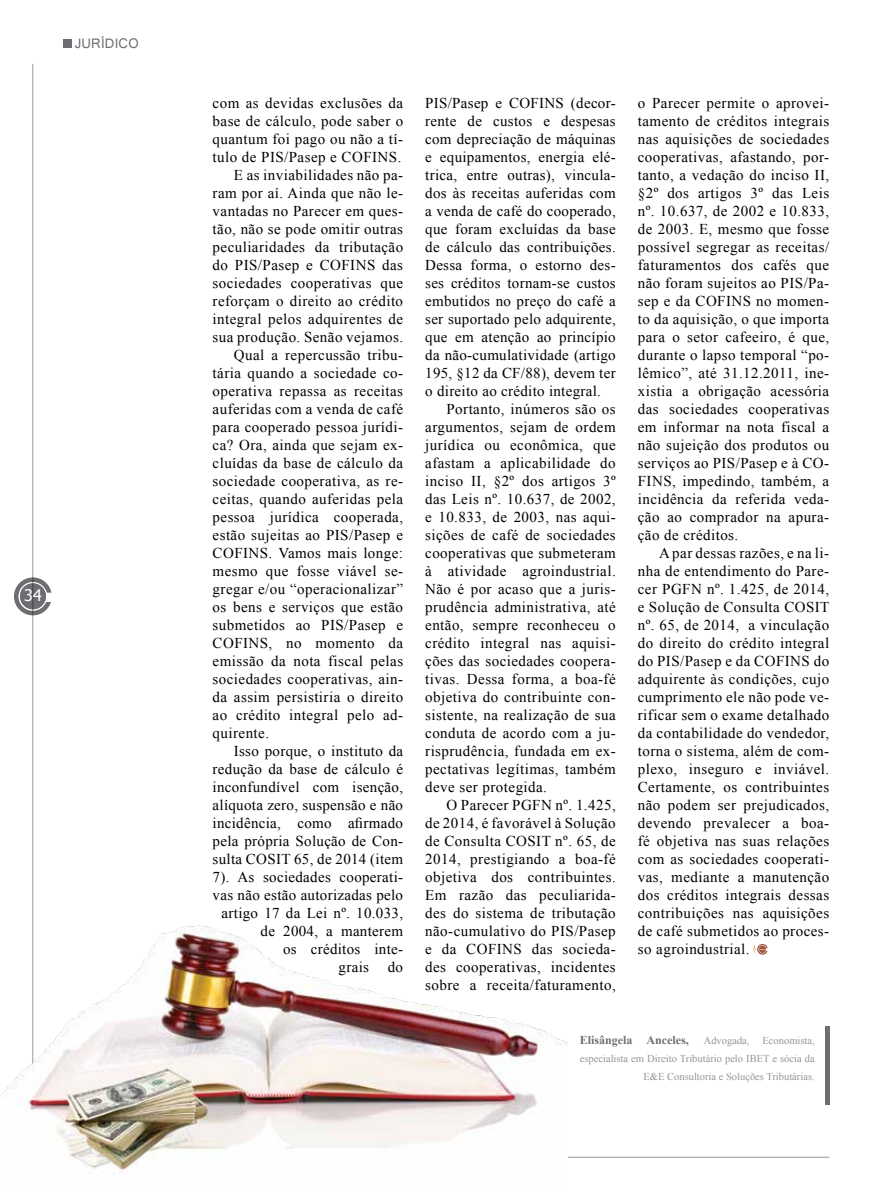
<style>
.page{position:relative;width:893px;height:1191px;background:#fff}
.page>*{position:absolute;margin:0;border:0;box-sizing:border-box;transform-origin:0 0}
.t1{font:15.9px "Tahoma";color:#fff}
.t2{font:15px/18px "Times New Roman";letter-spacing:.03em;color:#000;text-align:justify}
.t3{font:14.7px "Raavi";letter-spacing:.015em;color:#6d6e71}
.t4{font:10.5px/18px "Times New Roman";color:#939598;text-align:right}
.s1{font-weight:700;font-size:12px;color:#6d6e71}
</style>
<div class="page">
<svg style="left:14px;top:577px;width:37px;height:38px"></svg>
<hr style="left:33px;top:64px;width:1px;height:1093px;background:#000">
<hr style="left:359px;top:1157px;width:470px;height:1px;background:#000">
<div style="left:64px;top:39px;width:8px;height:8px;background:#6d6e71"></div>
<div style="left:825px;top:1026px;width:5px;height:78px;background:#6d6e71"></div>
<svg style="left:753px;top:944px;width:15px;height:10px"></svg>
<img style="left:2px;top:864px;width:565px;height:310px">
<p class="t3" style="left:75px;top:34px;width:66px">JURÍDICO</p>
<p class="t1" style="left:24px;top:585px;width:19px">34</p>
<p class="t2" style="left:213px;top:94px;width:192px">com as devidas exclusões da</p>
<p class="t2" style="left:213px;top:112px;width:192px">base de cálculo, pode saber o</p>
<p class="t2" style="left:213px;top:130px;width:192px">quantum foi pago ou não a tí-</p>
<p class="t2" style="left:213px;top:148px;width:190px">tulo de PIS/Pasep e COFINS.</p>
<p class="t2" style="left:234px;top:166px;width:171px">E as inviabilidades não pa-</p>
<p class="t2" style="left:213px;top:184px;width:192px">ram por aí. Ainda que não le-</p>
<p class="t2" style="left:213px;top:202px;width:192px">vantadas no Parecer em ques-</p>
<p class="t2" style="left:213px;top:220px;width:192px">tão, não se pode omitir outras</p>
<p class="t2" style="left:213px;top:238px;width:192px">peculiaridades da tributação</p>
<p class="t2" style="left:213px;top:256px;width:192px">do PIS/Pasep e COFINS das</p>
<p class="t2" style="left:213px;top:274px;width:192px">sociedades cooperativas que</p>
<p class="t2" style="left:213px;top:292px;width:192px">reforçam o direito ao crédito</p>
<p class="t2" style="left:213px;top:310px;width:192px">integral pelos adquirentes de</p>
<p class="t2" style="left:213px;top:328px;width:192px">sua produção. Senão vejamos.</p>
<p class="t2" style="left:234px;top:346px;width:171px">Qual a repercussão tribu-</p>
<p class="t2" style="left:213px;top:364px;width:192px">tária quando a sociedade co-</p>
<p class="t2" style="left:213px;top:382px;width:192px">operativa repassa as receitas</p>
<p class="t2" style="left:213px;top:400px;width:192px">auferidas com a venda de café</p>
<p class="t2" style="left:213px;top:418px;width:192px">para cooperado pessoa jurídi-</p>
<p class="t2" style="left:213px;top:436px;width:192px">ca? Ora, ainda que sejam ex-</p>
<p class="t2" style="left:213px;top:454px;width:192px">cluídas da base de cálculo da</p>
<p class="t2" style="left:213px;top:472px;width:192px">sociedade cooperativa, as re-</p>
<p class="t2" style="left:213px;top:490px;width:192px">ceitas, quando auferidas pela</p>
<p class="t2" style="left:213px;top:508px;width:192px">pessoa jurídica cooperada,</p>
<p class="t2" style="left:213px;top:526px;width:192px">estão sujeitas ao PIS/Pasep e</p>
<p class="t2" style="left:213px;top:544px;width:192px">COFINS. Vamos mais longe:</p>
<p class="t2" style="left:213px;top:562px;width:192px">mesmo que fosse viável se-</p>
<p class="t2" style="left:213px;top:580px;width:192px">gregar e/ou “operacionalizar”</p>
<p class="t2" style="left:213px;top:598px;width:192px">os bens e serviços que estão</p>
<p class="t2" style="left:213px;top:616px;width:192px">submetidos ao PIS/Pasep e</p>
<p class="t2" style="left:213px;top:634px;width:192px">COFINS, no momento da</p>
<p class="t2" style="left:213px;top:652px;width:192px">emissão da nota fiscal pelas</p>
<p class="t2" style="left:213px;top:670px;width:192px">sociedades cooperativas, ain-</p>
<p class="t2" style="left:213px;top:688px;width:192px">da assim persistiria o direito</p>
<p class="t2" style="left:213px;top:706px;width:192px">ao crédito integral pelo ad-</p>
<p class="t2" style="left:213px;top:724px;width:58px">quirente.</p>
<p class="t2" style="left:234px;top:742px;width:171px">Isso porque, o instituto da</p>
<p class="t2" style="left:213px;top:760px;width:192px">redução da base de cálculo é</p>
<p class="t2" style="left:213px;top:778px;width:192px">inconfundível com isenção,</p>
<p class="t2" style="left:213px;top:796px;width:192px">alíquota zero, suspensão e não</p>
<p class="t2" style="left:213px;top:814px;width:192px">incidência, como afirmado</p>
<p class="t2" style="left:213px;top:832px;width:192px">pela própria Solução de Con-</p>
<p class="t2" style="left:213px;top:850px;width:192px">sulta COSIT 65, de 2014 (item</p>
<p class="t2" style="left:213px;top:868px;width:192px">7). As sociedades cooperati-</p>
<p class="t2" style="left:213px;top:886px;width:192px">vas não estão autorizadas pelo</p>
<p class="t2" style="left:222px;top:904px;width:183px">artigo 17 da Lei nº. 10.033,</p>
<p class="t2" style="left:261px;top:922px;width:144px">de 2004, a manterem</p>
<p class="t2" style="left:283px;top:940px;width:121px">os créditos inte-</p>
<p class="t2" style="left:339px;top:958px;width:32px">grais</p>
<p class="t2" style="left:388px;top:958px;width:17px">do</p>
<p class="t2" style="left:425px;top:94px;width:192px">PIS/Pasep e COFINS (decor-</p>
<p class="t2" style="left:425px;top:112px;width:192px">rente de custos e despesas</p>
<p class="t2" style="left:425px;top:130px;width:192px">com depreciação de máquinas</p>
<p class="t2" style="left:425px;top:148px;width:192px">e equipamentos, energia elé-</p>
<p class="t2" style="left:425px;top:166px;width:192px">trica, entre outras), vincula-</p>
<p class="t2" style="left:425px;top:184px;width:192px">dos às receitas auferidas com</p>
<p class="t2" style="left:425px;top:202px;width:192px">a venda de café do cooperado,</p>
<p class="t2" style="left:425px;top:220px;width:192px">que foram excluídas da base</p>
<p class="t2" style="left:425px;top:238px;width:192px">de cálculo das contribuições.</p>
<p class="t2" style="left:425px;top:256px;width:192px">Dessa forma, o estorno des-</p>
<p class="t2" style="left:425px;top:274px;width:192px">ses créditos tornam-se custos</p>
<p class="t2" style="left:425px;top:292px;width:192px">embutidos no preço do café a</p>
<p class="t2" style="left:425px;top:310px;width:192px">ser suportado pelo adquirente,</p>
<p class="t2" style="left:425px;top:328px;width:192px">que em atenção ao princípio</p>
<p class="t2" style="left:425px;top:346px;width:192px">da não-cumulatividade (artigo</p>
<p class="t2" style="left:425px;top:364px;width:192px">195, §12 da CF/88), devem ter</p>
<p class="t2" style="left:425px;top:382px;width:177px">o direito ao crédito integral.</p>
<p class="t2" style="left:446px;top:400px;width:171px">Portanto, inúmeros são os</p>
<p class="t2" style="left:425px;top:418px;width:192px">argumentos, sejam de ordem</p>
<p class="t2" style="left:425px;top:436px;width:192px">jurídica ou econômica, que</p>
<p class="t2" style="left:425px;top:454px;width:192px">afastam a aplicabilidade do</p>
<p class="t2" style="left:425px;top:472px;width:192px">inciso II, §2º dos artigos 3º</p>
<p class="t2" style="left:425px;top:490px;width:192px">das Leis nº. 10.637, de 2002,</p>
<p class="t2" style="left:425px;top:508px;width:192px">e 10.833, de 2003, nas aqui-</p>
<p class="t2" style="left:425px;top:526px;width:192px">sições de café de sociedades</p>
<p class="t2" style="left:425px;top:544px;width:192px">cooperativas que submeteram</p>
<p class="t2" style="left:425px;top:562px;width:192px">à atividade agroindustrial.</p>
<p class="t2" style="left:425px;top:580px;width:192px">Não é por acaso que a juris-</p>
<p class="t2" style="left:425px;top:598px;width:192px">prudência administrativa, até</p>
<p class="t2" style="left:425px;top:616px;width:192px">então, sempre reconheceu o</p>
<p class="t2" style="left:425px;top:634px;width:192px">crédito integral nas aquisi-</p>
<p class="t2" style="left:425px;top:652px;width:192px">ções das sociedades coopera-</p>
<p class="t2" style="left:425px;top:670px;width:192px">tivas. Dessa forma, a boa-fé</p>
<p class="t2" style="left:425px;top:688px;width:192px">objetiva do contribuinte con-</p>
<p class="t2" style="left:425px;top:706px;width:192px">sistente, na realização de sua</p>
<p class="t2" style="left:425px;top:724px;width:192px">conduta de acordo com a ju-</p>
<p class="t2" style="left:425px;top:742px;width:192px">risprudência, fundada em ex-</p>
<p class="t2" style="left:425px;top:760px;width:192px">pectativas legítimas, também</p>
<p class="t2" style="left:425px;top:778px;width:123px">deve ser protegida.</p>
<p class="t2" style="left:446px;top:796px;width:171px">O Parecer PGFN nº. 1.425,</p>
<p class="t2" style="left:425px;top:814px;width:192px">de 2014, é favorável à Solução</p>
<p class="t2" style="left:425px;top:832px;width:192px">de Consulta COSIT nº. 65, de</p>
<p class="t2" style="left:425px;top:850px;width:192px">2014, prestigiando a boa-fé</p>
<p class="t2" style="left:425px;top:868px;width:192px">objetiva dos contribuintes.</p>
<p class="t2" style="left:425px;top:886px;width:192px">Em razão das peculiarida-</p>
<p class="t2" style="left:425px;top:904px;width:192px">des do sistema de tributação</p>
<p class="t2" style="left:425px;top:922px;width:192px">não-cumulativo do PIS/Pasep</p>
<p class="t2" style="left:425px;top:940px;width:192px">e da COFINS das socieda-</p>
<p class="t2" style="left:425px;top:958px;width:192px">des cooperativas, incidentes</p>
<p class="t2" style="left:425px;top:976px;width:192px">sobre a receita/faturamento,</p>
<p class="t2" style="left:638px;top:94px;width:193px">o Parecer permite o aprovei&shy;tamento de créditos integrais nas aquisições de sociedades cooperativas, afastando, por&shy;tanto, a vedação do inciso II, §2º dos artigos 3º das Leis nº. 10.637, de 2002 e 10.833, de 2003. E, mesmo que fosse possível segregar as receitas/ faturamentos dos cafés que não foram sujeitos ao PIS/Pa&shy;sep e da COFINS no momen&shy;to da aquisição, o que importa para o setor cafeeiro, é que, durante o lapso temporal “po&shy;lêmico”, até 31.12.2011, ine&shy;xistia a obrigação acessória das sociedades cooperativas em informar na nota fiscal a não sujeição dos produtos ou serviços ao PIS/Pasep e à CO-FINS, impedindo, também, a incidência da referida veda&shy;ção ao comprador na apura&shy;ção de créditos.</p>
<p class="t2" style="left:638px;top:544px;width:193px;text-indent:21px">A par dessas razões, e na li&shy;nha de entendimento do Pare&shy;cer PGFN nº. 1.425, de 2014, e Solução de Consulta COSIT nº. 65, de 2014, a vinculação do direito do crédito integral do PIS/Pasep e da COFINS do adquirente às condições, cujo cumprimento ele não pode ve&shy;rificar sem o exame detalhado da contabilidade do vendedor, torna o sistema, além de com&shy;plexo, inseguro e inviável.<br>Certamente, os contribuintes não podem ser prejudicados, devendo prevalecer a boa&shy;fé objetiva nas suas relações com as sociedades cooperati&shy;vas, mediante a manutenção dos créditos integrais dessas contribuições nas aquisições de café submetidos ao proces&shy;so agroindustrial.</p>
<p class="t4" style="left:580px;top:1031px;width:236px"><span class="s1">Elisângela Anceles,</span> Advogada, Economista, especialista em Direito Tributário pelo IBET e sócia da<br>E&amp;E Consultoria e Soluções Tributárias.</p>
</div>
